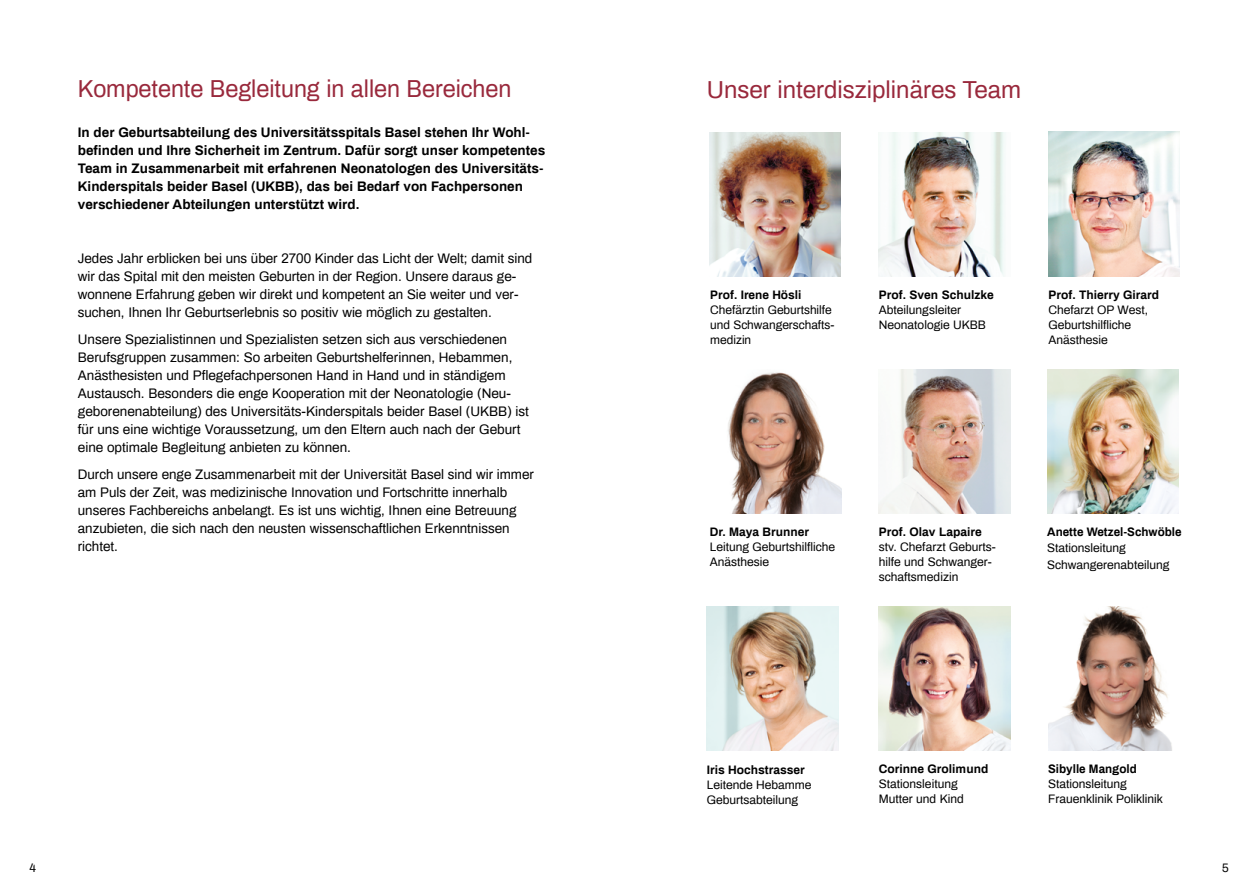
<style>
.page{position:relative;width:1259px;height:893px;background:#fff}
.page>*{position:absolute;margin:0;border:0;box-sizing:border-box;transform-origin:0 0}
.Titel{font:24px "Archivo";color:#99293c}
.t1{font:13.5px/18px "Archivo";color:#000}
.Lauftext_-_AR_R_9Pt{font:700 13.5px/18px "Archivo";color:#000}
.t2{font:12px/15px "Archivo";color:#000}
.t3{font:700 12px "Archivo";color:#000}
</style>
<div class="page">
<img style="left:709px;top:132px;width:132px;height:145px">
<img style="left:879px;top:369px;width:131px;height:145px">
<img style="left:728px;top:372px;width:113px;height:142px">
<img style="left:1047px;top:369px;width:131px;height:145px">
<img style="left:1048px;top:132px;width:131px;height:144px">
<img style="left:879px;top:606px;width:131px;height:145px">
<img style="left:879px;top:132px;width:126px;height:145px">
<img style="left:707px;top:606px;width:131px;height:145px">
<img style="left:1048px;top:606px;width:124px;height:145px">
<p class="Titel" style="left:78px;top:71px;width:435px">Kompetente Begleitung in allen Bereichen</p>
<p class="Lauftext_-_AR_R_9Pt" style="left:78px;top:123px;width:469px">In der Geburtsabteilung des Universitätsspitals Basel stehen Ihr Wohl&shy;befinden und Ihre Sicherheit im Zentrum. Dafür sorgt unser kompetentes Team in Zusammenarbeit mit erfahrenen Neonatologen des Universitäts-Kinderspitals beider Basel (UKBB), das bei Bedarf von Fachpersonen verschiedener Abteilungen unterstützt wird.</p>
<p class="t1" style="left:78px;top:248px;width:456px">Jedes Jahr erblicken bei uns über 2700 Kinder das Licht der Welt; damit sind wir das Spital mit den meisten Geburten in der Region. Unsere daraus ge&shy;wonnene Erfahrung geben wir direkt und kompetent an Sie weiter und ver&shy;suchen, Ihnen Ihr Geburtserlebnis so positiv wie möglich zu gestalten.</p>
<p class="t1" style="left:78px;top:329px;width:452px">Unsere Spezialistinnen und Spezialisten setzen sich aus verschiedenen Berufsgruppen zusammen: So arbeiten Geburtshelferinnen, Hebammen, Anästhesisten und Pflegefachpersonen Hand in Hand und in ständigem Austausch. Besonders die enge Kooperation mit der Neonatologie (Neu&shy;geborenenabteilung) des Universitäts-Kinderspitals beider Basel (UKBB) ist für uns eine wichtige Voraussetzung, um den Eltern auch nach der Geburt eine optimale Begleitung anbieten zu können.</p>
<p class="t1" style="left:78px;top:464px;width:458px">Durch unsere enge Zusammenarbeit mit der Universität Basel sind wir immer am Puls der Zeit, was medizinische Innovation und Fortschritte innerhalb unseres Fachbereichs anbelangt. Es ist uns wichtig, Ihnen eine Betreuung anzubieten, die sich nach den neusten wissenschaftlichen Erkenntnissen richtet.</p>
<p class="Titel" style="left:707px;top:72px;width:316px">Unser interdisziplinäres Team</p>
<p class="t3" style="left:710px;top:286px;width:93px">Prof. Irene Hösli</p>
<p class="t2" style="left:710px;top:301px;width:126px">Chefärztin Geburtshilfe und Schwangerschafts&shy;medizin</p>
<p class="t3" style="left:879px;top:286px;width:116px">Prof. Sven Schulzke</p>
<p class="t2" style="left:879px;top:302px;width:84px">Abteilungsleiter</p>
<p class="t2" style="left:879px;top:317px;width:108px">Neonatologie UKBB</p>
<p class="t3" style="left:1048px;top:286px;width:112px">Prof. Thierry Girard</p>
<p class="t2" style="left:1048px;top:301px;width:101px">Chefarzt OP West,<br>Geburtshilfliche<br>Anästhesie</p>
<p class="t3" style="left:710px;top:523px;width:101px">Dr. Maya Brunner</p>
<p class="t2" style="left:710px;top:538px;width:127px">Leitung Geburtshilfliche<br>Anästhesie</p>
<p class="t3" style="left:879px;top:523px;width:104px">Prof. Olav Lapaire</p>
<p class="t2" style="left:879px;top:538px;width:118px">stv. Chefarzt Geburts&shy;hilfe und Schwanger&shy;schaftsmedizin</p>
<p class="t3" style="left:1047px;top:523px;width:136px">Anette Wetzel-Schwöble</p>
<p class="t2" style="left:1047px;top:539px;width:124px;line-height:16.5px">Stationsleitung<br>Schwangerenabteilung</p>
<p class="t3" style="left:707px;top:761px;width:100px">Iris Hochstrasser</p>
<p class="t2" style="left:707px;top:776px;width:106px">Leitende Hebamme<br>Geburtsabteilung</p>
<p class="t3" style="left:879px;top:760px;width:111px">Corinne Grolimund</p>
<p class="t2" style="left:879px;top:776px;width:86px">Stationsleitung<br>Mutter und Kind</p>
<p class="t3" style="left:1048px;top:760px;width:90px">Sibylle Mangold</p>
<p class="t2" style="left:1048px;top:776px;width:116px">Stationsleitung<br>Frauenklinik Poliklinik</p>
<p class="t2" style="left:29px;top:860px;width:8px">4</p>
<p class="t2" style="left:1222px;top:860px;width:8px">5</p>
</div>
